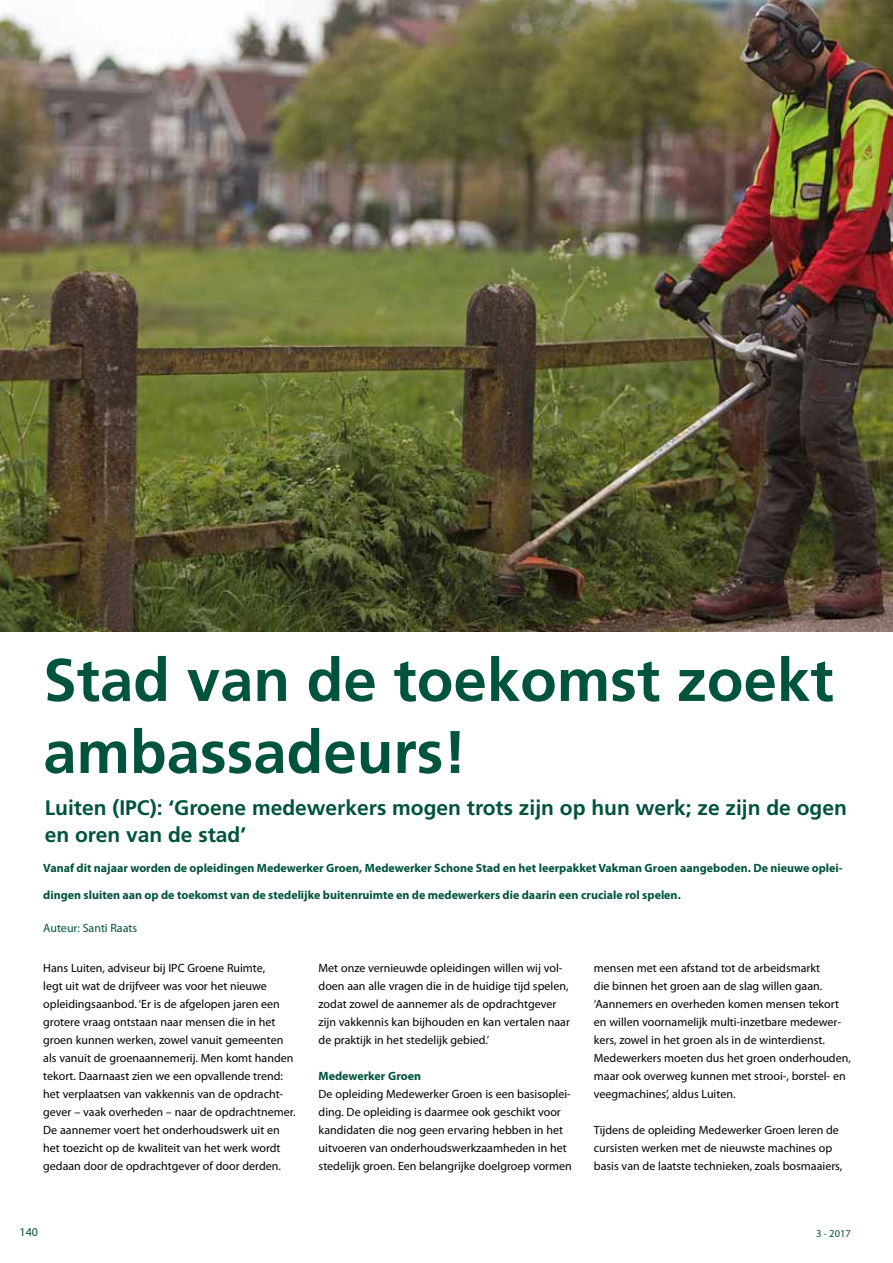
<style>
.page{position:relative;width:893px;height:1263px;background:#fff}
.page>*{position:absolute;margin:0;border:0;box-sizing:border-box;transform-origin:0 0}
.t1{font:700 60px/72px "Frutiger";color:#00533d}
.t2{font:700 21px/27px "Frutiger";color:#00533d}
.t3{font:12px/18px "Myriad Pro";color:#000}
.t4{font:700 12px "Myriad Pro";color:#00533d}
.t5{font:12px "Myriad Pro";color:#00533d}
.t6{font:10.5px "Myriad Pro";color:#00533d}
</style>
<div class="page">
<img style="left:0;top:0;width:893px;height:631px">
<h1 class="t1" style="left:43px;top:643px;width:792px">Stad van de toekomst zoekt ambassadeurs!</h1>
<h2 class="t2" style="left:45px;top:794px;width:804px">Luiten (IPC): ‘Groene medewerkers mogen trots zijn op hun werk; ze zijn de ogen en oren van de stad’</h2>
<p class="t4" style="left:43px;top:860px;width:801px">Vanaf dit najaar worden de opleidingen Medewerker Groen, Medewerker Schone Stad en het leerpakket Vakman Groen aangeboden. De nieuwe oplei-</p>
<p class="t4" style="left:43px;top:887px;width:639px">dingen sluiten aan op de toekomst van de stedelijke buitenruimte en de medewerkers die daarin een cruciale rol spelen.</p>
<p class="t5" style="left:43px;top:921px;width:95px">Auteur: Santi Raats</p>
<p class="t3" style="left:43px;top:959px;width:254px">Hans Luiten, adviseur bij IPC Groene Ruimte,<br>legt uit wat de drijfveer was voor het nieuwe opleidingsaanbod. ‘Er is de afgelopen jaren een grotere vraag ontstaan naar mensen die in het groen kunnen werken, zowel vanuit gemeenten als vanuit de groenaannemerij. Men komt handen tekort. Daarnaast zien we een opvallende trend: het verplaatsen van vakkennis van de opdracht&shy;gever – vaak overheden – naar de opdrachtnemer.<br>De aannemer voert het onderhoudswerk uit en het toezicht op de kwaliteit van het werk wordt gedaan door de opdrachtgever of door derden.</p>
<p class="t3" style="left:319px;top:959px;width:253px">Met onze vernieuwde opleidingen willen wij vol&shy;doen aan alle vragen die in de huidige tijd spelen, zodat zowel de aannemer als de opdrachtgever zijn vakkennis kan bijhouden en kan vertalen naar de praktijk in het stedelijk gebied.’</p>
<p class="t4" style="left:319px;top:1068px;width:104px">Medewerker Groen</p>
<p class="t3" style="left:319px;top:1085px;width:255px">De opleiding Medewerker Groen is een basisoplei&shy;ding. De opleiding is daarmee ook geschikt voor kandidaten die nog geen ervaring hebben in het uitvoeren van onderhoudswerkzaamheden in het stedelijk groen. Een belangrijke doelgroep vormen</p>
<p class="t3" style="left:594px;top:959px;width:258px">mensen met een afstand tot de arbeidsmarkt<br>die binnen het groen aan de slag willen gaan. ‘Aannemers en overheden komen mensen tekort en willen voornamelijk multi-inzetbare medewer&shy;kers, zowel in het groen als in de winterdienst.<br>Medewerkers moeten dus het groen onderhouden, maar ook overweg kunnen met strooi-, borstel- en veegmachines’, aldus Luiten.</p>
<p class="t3" style="left:594px;top:1121px;width:250px">Tijdens de opleiding Medewerker Groen leren de cursisten werken met de nieuwste machines op basis van de laatste technieken, zoals bosmaaiers,</p>
<p class="t5" style="left:20px;top:1224px;width:20px">140</p>
<p class="t6" style="left:816px;top:1227px;width:36px">3 - 2017</p>
</div>
